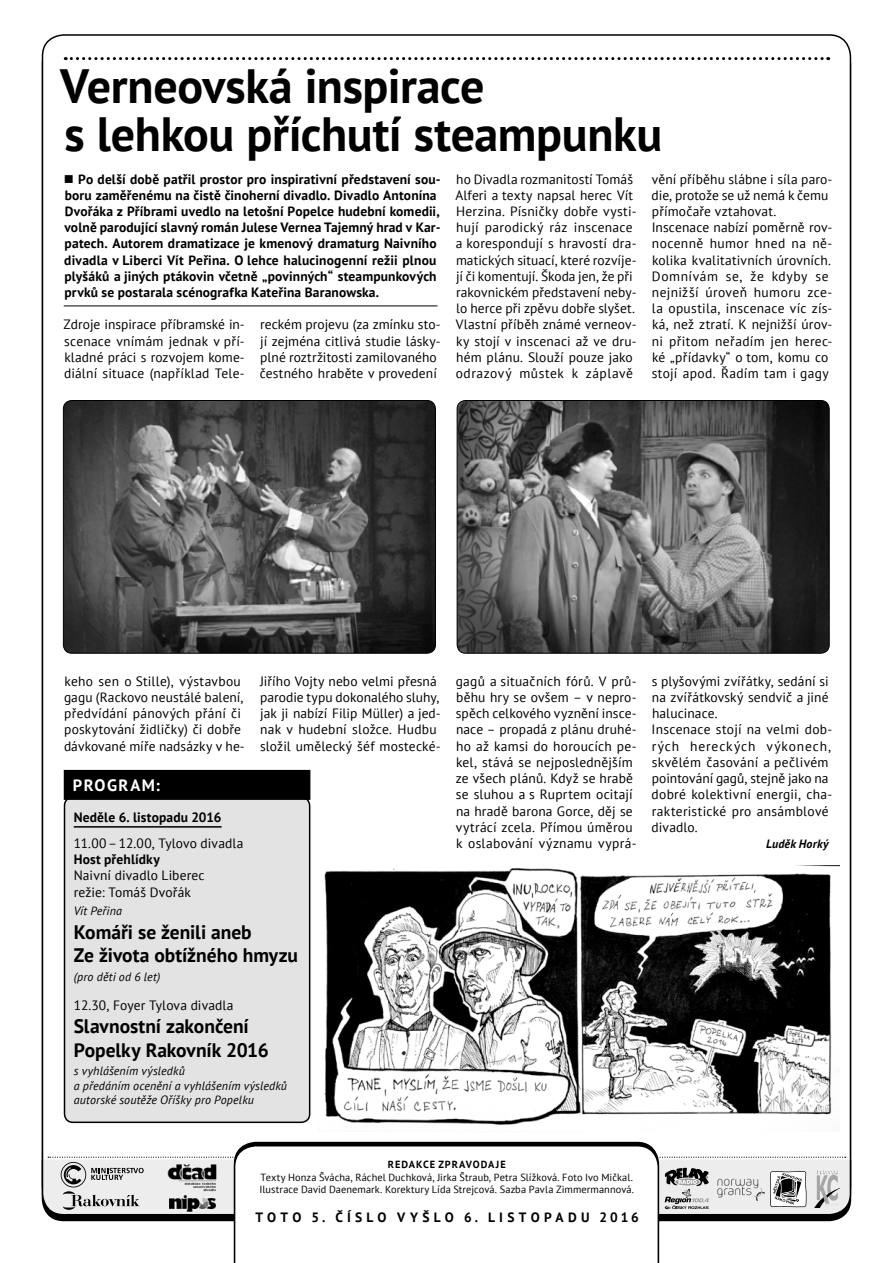
<style>
.page{position:relative;width:893px;height:1263px;background:#fff}
.page>*{position:absolute;margin:0;border:0;box-sizing:border-box;transform-origin:0 0}
.t1{font:700 48px/48.6px "PT Sans";letter-spacing:-.01em;color:#000}
.t2{font:700 19.5px/23.4px "PT Sans";letter-spacing:-.005em;color:#000}
.t3{font:700 16.5px "PT Sans";letter-spacing:.085em;color:#fff}
.t4{font:13.5px/16.2px "PT Sans";letter-spacing:.01em;color:#000}
.t5{font:700 13.5px/16.2px "PT Sans";letter-spacing:.01em;color:#000}
.t6{font:700 13.5px "PT Sans";letter-spacing:.31em;color:#000}
.t7{font:italic 12px/14.4px "PT Sans";letter-spacing:.01em;color:#000}
.t8{font:italic 700 12px "PT Sans";letter-spacing:.015em;color:#000}
.t9{font:10.35px/12.5px "PT Sans";letter-spacing:.01em;color:#000}
.t10{font:700 10.35px "PT Sans";letter-spacing:.09em;color:#000}
</style>
<div class="page">
<svg style="left:41px;top:1158px;width:811px;height:58px"></svg>
<img style="left:170px;top:1210px;width:46px;height:1px">
<svg style="left:48px;top:1157px;width:798px;height:53px"></svg>
<svg style="left:246px;top:1141px;width:402px;height:3px"></svg>
<svg style="left:233px;top:1144px;width:427px;height:119px"></svg>
<div style="left:65px;top:797px;width:245px;height:325px;background:#e3e3e3;border-radius:9px"></div>
<hr style="left:74px;top:826px;width:148px;height:2px;background:#000">
<div style="left:64px;top:797px;width:246px;height:326px;border:2px solid #000;border-radius:9px"></div>
<div style="left:64px;top:770px;width:246px;height:30px;background:#000"></div>
<img style="left:324px;top:866px;width:515px;height:259px">
<svg style="left:65px;top:57px;width:764px;height:3px"></svg>
<hr style="left:64px;top:306px;width:373px;height:1px;background:#000">
<img style="left:457px;top:400px;width:372px;height:253px">
<div style="left:457px;top:400px;width:373px;height:254px;border:1px solid #000;border-radius:9px"></div>
<img style="left:63px;top:400px;width:372px;height:253px">
<div style="left:63px;top:400px;width:373px;height:254px;border:1px solid #000;border-radius:9px"></div>
<h1 class="t1" style="left:60px;top:61px;width:603px">Verneovská inspirace<br>s lehkou příchutí steampunku</h1>
<p class="t5" style="left:64px;top:171px;width:378px;text-indent:14px">Po delší době patřil prostor pro inspirativní představení sou&shy;boru zaměřenému na čistě činoherní divadlo. Divadlo Antonína Dvořáka z Příbrami uvedlo na letošní Popelce hudební komedii, volně parodující slavný román Julese Vernea Tajemný hrad v Kar&shy;patech. Autorem dramatizace je kmenový dramaturg Naivního divadla v Liberci Vít Peřina. O lehce halucinogenní režii plnou plyšáků a jiných ptákovin včetně „povinných“ steampunkových prvků se postarala scénografka Kateřina Baranowska.</p>
<p class="t4" style="left:64px;top:316px;width:183px;text-align:justify">Zdroje inspirace příbramské in&shy;scenace vnímám jednak v pří&shy;kladné práci s rozvojem kome&shy;diální situace (například Tele-</p>
<p class="t4" style="left:455px;top:170px;width:183px">ho Divadla rozmanitostí Tomáš<br>Alferi a texty napsal herec Vít<br>Herzina. Písničky dobře vysti&shy;hují parodický ráz inscenace a korespondují s hravostí dra&shy;matických situací, které rozvíje&shy;jí či komentují. Škoda jen, že při rakovnickém představení neby&shy;lo herce při zpěvu dobře slyšet.<br>Vlastní příběh známé verneov&shy;ky stojí v inscenaci až ve dru&shy;hém plánu. Slouží pouze jako odrazový můstek k záplavě</p>
<p class="t4" style="left:652px;top:170px;width:182px">vění příběhu slábne i síla paro&shy;die, protože se už nemá k čemu přímočaře vztahovat.<br>Inscenace nabízí poměrně rov&shy;nocenně humor hned na ně&shy;kolika kvalitativních úrovních.<br>Domnívám se, že kdyby se nejnižší úroveň humoru zce&shy;la opustila, inscenace víc zís&shy;ká, než ztratí. K nejnižší úrov&shy;ni přitom neřadím jen herec&shy;ké „přídavky“ o tom, komu co stojí apod. Řadím tam i gagy</p>
<p class="t4" style="left:260px;top:316px;width:182px">reckém projevu (za zmínku sto&shy;jí zejména citlivá studie lásky&shy;plné roztržitosti zamilovaného čestného hraběte v provedení</p>
<p class="t4" style="left:64px;top:673px;width:182px">keho sen o Stille), výstavbou gagu (Rackovo neustálé balení, předvídání pánových přání či poskytování židličky) či dobře dávkované míře nadsázky v he-</p>
<p class="t3" style="left:73px;top:775px;width:88px">PROGRAM:</p>
<p class="t4" style="left:260px;top:673px;width:182px">Jiřího Vojty nebo velmi přesná parodie typu dokonalého sluhy, jak ji nabízí Filip Müller) a jed&shy;nak v hudební složce. Hudbu složil umělecký šéf mostecké-</p>
<p class="t5" style="left:74px;top:809px;width:149px">Neděle 6. listopadu 2016</p>
<p class="t4" style="left:74px;top:835px;width:171px">11.00–12.00, Tylovo divadla</p>
<p class="t5" style="left:74px;top:851px;width:88px">Host přehlídky</p>
<p class="t4" style="left:74px;top:867px;width:132px">Naivní divadlo Liberec režie: Tomáš Dvořák</p>
<p class="t7" style="left:74px;top:903px;width:50px">Vít Peřina</p>
<h2 class="t2" style="left:74px;top:920px;width:226px">Komáři se ženili aneb<br>Ze života obtížného hmyzu</h2>
<p class="t7" style="left:74px;top:969px;width:88px">(pro děti od 6 let)</p>
<p class="t4" style="left:74px;top:997px;width:161px">12.30, Foyer Tylova divadla</p>
<h2 class="t2" style="left:74px;top:1014px;width:197px">Slavnostní zakončení<br>Popelky Rakovník 2016</h2>
<p class="t7" style="left:74px;top:1064px;width:215px">s vyhlášením výsledků<br>a předáním ocenění a vyhlášením výsledků autorské soutěže Oříšky pro Popelku</p>
<p class="t4" style="left:456px;top:673px;width:182px">gagů a situačních fórů. V prů&shy;běhu hry se ovšem – v nepro&shy;spěch celkového vyznění insce&shy;nace – propadá z plánu druhé&shy;ho až kamsi do horoucích pe&shy;kel, stává se nejposlednějším ze všech plánů. Když se hrabě se sluhou a s Ruprtem ocitají na hradě barona Gorce, děj se vytrácí zcela. Přímou úměrou k oslabování významu vyprá-</p>
<p class="t4" style="left:652px;top:673px;width:182px">s plyšovými zvířátky, sedání si na zvířátkovský sendvič a jiné halucinace.<br>Inscenace stojí na velmi dob&shy;rých hereckých výkonech, skvělém časování a pečlivém pointování gagů, stejně jako na dobré kolektivní energii, cha&shy;rakteristické pro ansámblové divadlo.</p>
<p class="t8" style="left:766px;top:836px;width:64px">Luděk Horký</p>
<p class="t10" style="left:388px;top:1158px;width:119px">REDAKCE ZPRAVODAJE</p>
<p class="t9" style="left:259px;top:1171px;width:376px">Texty Honza Švácha, Ráchel Duchková, Jirka Štraub, Petra Slížková. Foto Ivo Mičkal.<br>Ilustrace David Daenemark. Korektury Lída Strejcová. Sazba Pavla Zimmermannová.</p>
<p class="t6" style="left:255px;top:1208px;width:385px">TOTO 5. ČÍSLO VYŠLO 6. LISTOPADU 2016</p>
</div>
